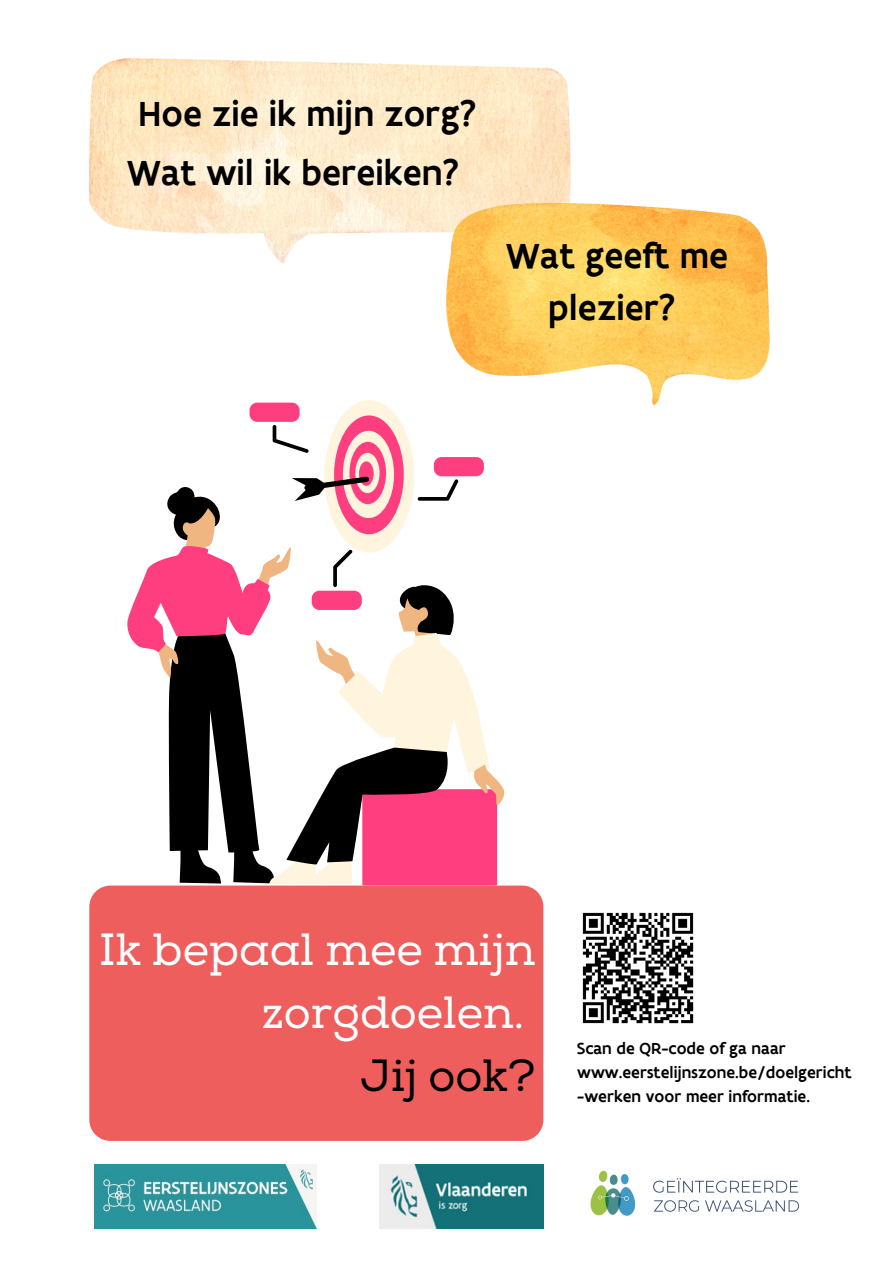
<style>
.page{position:relative;width:893px;height:1263px;background:#fff}
.page>*{position:absolute;margin:0;border:0;box-sizing:border-box;transform-origin:0 0}
.t1{font:45px/63px "Nexa Slab";color:#fff;text-align:right}
.t2{font:45px "Nexa Slab";color:#000}
.t3{font:500 37.5px/52.3px "Flanders Art Sans";color:#000;text-align:center}
.t4{font:500 17.25px/23.6px "Flanders Art Sans";color:#000}
</style>
<div class="page">
<div style="left:89px;top:885px;width:454px;height:256px;background:#ed5e5c;border-radius:21px"></div>
<img style="left:95px;top:1164px;width:221px;height:64px">
<img style="left:380px;top:1164px;width:163px;height:64px">
<img style="left:590px;top:1170px;width:209px;height:46px">
<img style="left:89px;top:58px;width:482px;height:205px">
<img style="left:446px;top:204px;width:323px;height:201px">
<svg style="left:167px;top:487px;width:51px;height:21px"></svg>
<svg style="left:168px;top:508px;width:52px;height:36px"></svg>
<svg style="left:127px;top:544px;width:370px;height:341px"></svg>
<svg style="left:180px;top:584px;width:275px;height:299px"></svg>
<svg style="left:269px;top:633px;width:220px;height:252px"></svg>
<svg style="left:286px;top:748px;width:166px;height:118px"></svg>
<svg style="left:473px;top:764px;width:32px;height:42px"></svg>
<svg style="left:249px;top:403px;width:235px;height:207px"></svg>
<svg style="left:273px;top:425px;width:185px;height:162px"></svg>
<img style="left:582px;top:912px;width:112px;height:112px">
<p class="t3" style="left:138px;top:87px;width:340px">Hoe zie ik mijn zorg?</p>
<p class="t3" style="left:127px;top:146px;width:334px">Wat wil ik bereiken?</p>
<p class="t3" style="left:506px;top:228px;width:224px">Wat geeft me plezier?</p>
<p class="t1" style="left:99px;top:919px;width:438px">Ik bepaal mee mijn zorgdoelen.</p>
<p class="t2" style="left:360px;top:1049px;width:176px">Jij ook?</p>
<p class="t4" style="left:577px;top:1036px;width:276px">Scan de QR-code of ga naar www.eerstelijnszone.be/doelgericht -werken voor meer informatie.</p>
</div>
